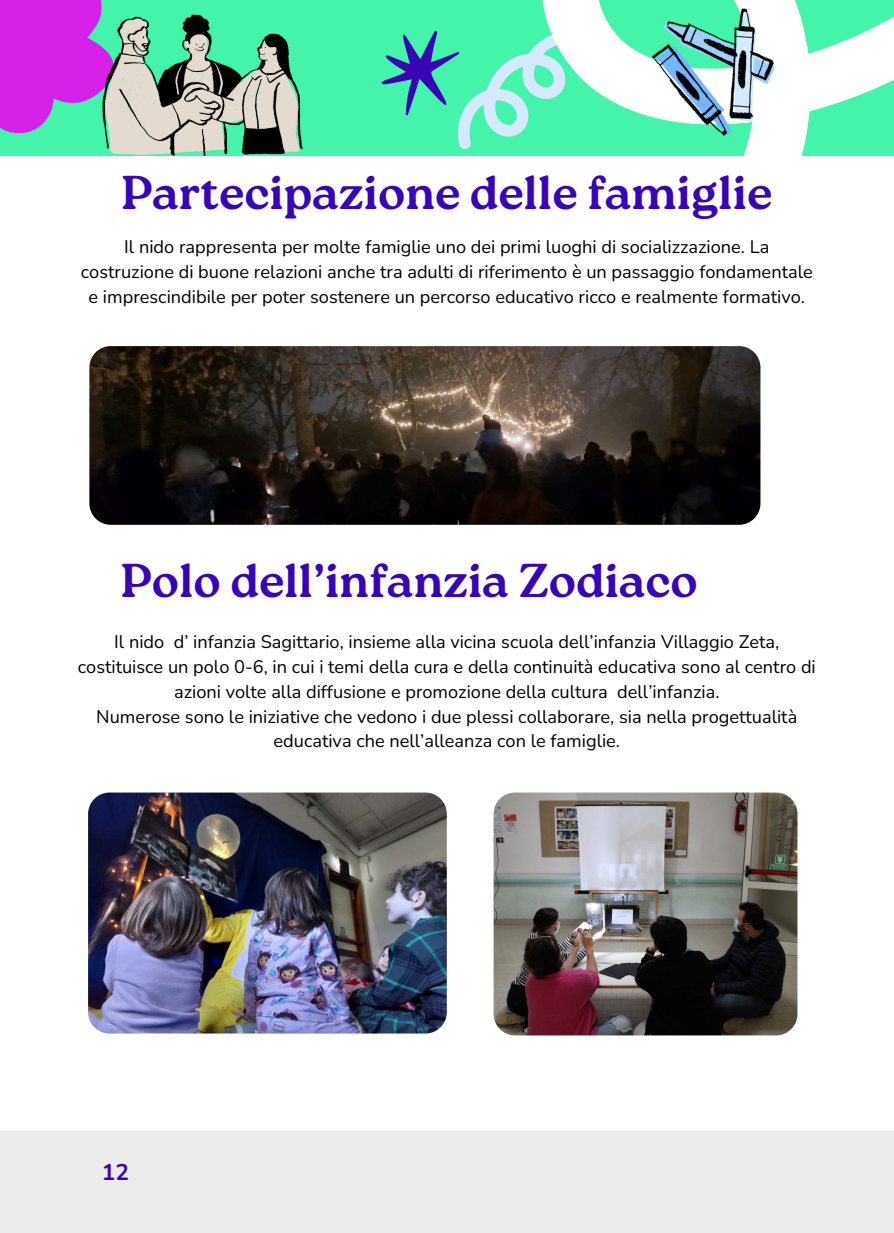
<style>
.page{position:relative;width:894px;height:1233px;background:#fff}
.page>*{position:absolute;margin:0;border:0;box-sizing:border-box;transform-origin:0 0}
.t1{font:700 47.4px "Roca Two";color:#3903b6}
.t2{font:700 22.65px "Nunito";color:#3903b6}
.t3{font:18.15px/24.8px "Nunito";color:#000001;text-align:center}
</style>
<div class="page">
<div style="left:0;top:1131px;width:893px;height:102px;background:#edeced"></div>
<img style="left:89px;top:346px;width:671px;height:179px;border-radius:21px">
<div style="left:0;top:0;width:893px;height:156px;background:#43f4aa"></div>
<svg style="left:542px;top:0;width:263px;height:156px"></svg>
<svg style="left:0;top:0;width:102px;height:133px;background:#c03fde"></svg>
<svg style="left:381px;top:11px;width:226px;height:145px"></svg>
<img style="left:88px;top:793px;width:358px;height:241px;border-radius:21px">
<svg style="left:102px;top:15px;width:201px;height:141px"></svg>
<svg style="left:632px;top:0;width:261px;height:144px"></svg>
<img style="left:493px;top:793px;width:304px;height:242px;border-radius:21px">
<p class="t1" style="left:121px;top:165px;width:652px">Partecipazione delle famiglie</p>
<p class="t3" style="left:81px;top:235px;width:733px">Il nido rappresenta per molte famiglie uno dei primi luoghi di socializzazione. La costruzione di buone relazioni anche tra adulti di riferimento è un passaggio fondamentale e imprescindibile per poter sostenere un percorso educativo ricco e realmente formativo.</p>
<p class="t1" style="left:121px;top:553px;width:578px">Polo dell’infanzia Zodiaco</p>
<h1 class="t3" style="left:78px;top:630px;width:739px">Il nido d’ infanzia Sagittario, insieme alla vicina scuola dell’infanzia Villaggio Zeta, costituisce un polo 0-6, in cui i temi della cura e della continuità educativa sono al centro di azioni volte alla diffusione e promozione della cultura dell’infanzia.</h1>
<p class="t3" style="left:96px;top:704px;width:702px">Numerose sono le iniziative che vedono i due plessi collaborare, sia nella progettualità educativa che nell’alleanza con le famiglie.</p>
<p class="t2" style="left:102px;top:1157px;width:29px">12</p>
</div>
